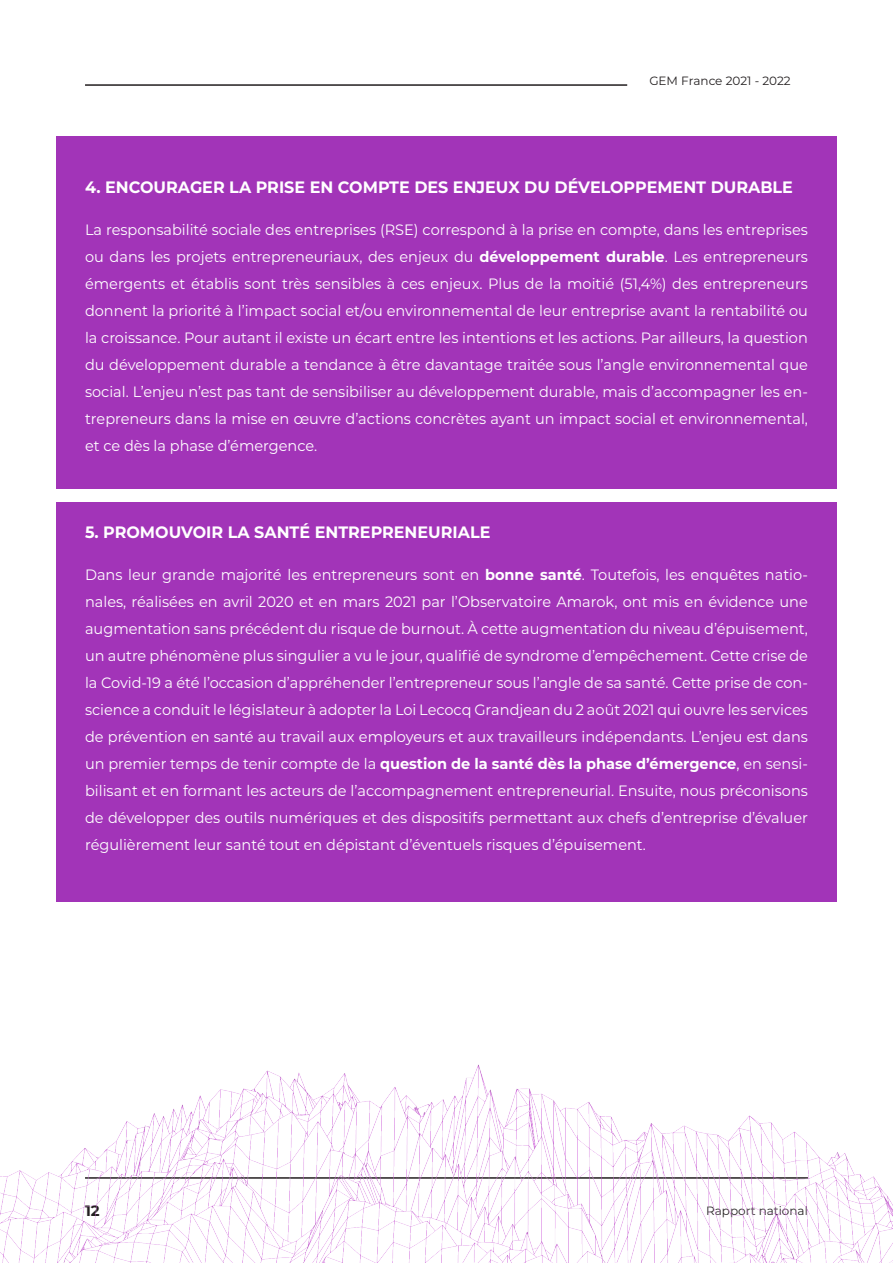
<style>
.page{position:relative;width:893px;height:1263px;background:#fff}
.page>*{position:absolute;margin:0;border:0;box-sizing:border-box;transform-origin:0 0}
.t1{font:700 16.5px "Montserrat";color:#fff}
.t2{font:15px/27px "Montserrat";color:#fff;text-align:justify}
.t3{font:700 15px "Montserrat";color:#231f20}
.t4{font:12px "Montserrat";color:#231f20}
.s1{font-weight:700}
</style>
<div class="page">
<hr style="left:85px;top:84px;width:542px;height:2px;background:#231f20">
<div style="left:56px;top:502px;width:781px;height:399px;background:#a234b8"></div>
<div style="left:56px;top:136px;width:781px;height:353px;background:#a234b8"></div>
<img style="left:0;top:1064px;width:893px;height:199px">
<p class="t4" style="left:649px;top:72px;width:143px">GEM France 2021 - 2022</p>
<h3 class="t1" style="left:85px;top:175px;width:709px">4. ENCOURAGER LA PRISE EN COMPTE DES ENJEUX DU DÉVELOPPEMENT DURABLE</h3>
<p class="t2" style="left:85px;top:215px;width:724px">La responsabilité sociale des entreprises (RSE) correspond à la prise en compte, dans les entreprises ou dans les projets entrepreneuriaux, des enjeux du <span class="s1">développement durable</span>. Les entrepreneurs émergents et établis sont très sensibles à ces enjeux. Plus de la moitié (51,4%) des entrepreneurs donnent la priorité à l’impact social et/ou environnemental de leur entreprise avant la rentabilité ou la croissance. Pour autant il existe un écart entre les intentions et les actions. Par ailleurs, la question du développement durable a tendance à être davantage traitée sous l’angle environnemental que social. L’enjeu n’est pas tant de sensibiliser au développement durable, mais d’accompagner les en&shy;trepreneurs dans la mise en œuvre d’actions concrètes ayant un impact social et environnemental, et ce dès la phase d’émergence.</p>
<h3 class="t1" style="left:85px;top:520px;width:407px">5. PROMOUVOIR LA SANTÉ ENTREPRENEURIALE</h3>
<p class="t2" style="left:85px;top:560px;width:724px">Dans leur grande majorité les entrepreneurs sont en <span class="s1">bonne santé</span>. Toutefois, les enquêtes natio&shy;nales, réalisées en avril 2020 et en mars 2021 par l’Observatoire Amarok, ont mis en évidence une augmentation sans précédent du risque de burnout. À cette augmentation du niveau d’épuisement, un autre phénomène plus singulier a vu le jour, qualifié de syndrome d’empêchement. Cette crise de la Covid-19 a été l’occasion d’appréhender l’entrepreneur sous l’angle de sa santé. Cette prise de con&shy;science a conduit le législateur à adopter la Loi Lecocq Grandjean du 2 août 2021 qui ouvre les services de prévention en santé au travail aux employeurs et aux travailleurs indépendants. L’enjeu est dans un premier temps de tenir compte de la <span class="s1">question de la santé dès la phase d’émergence</span>, en sensi&shy;bilisant et en formant les acteurs de l’accompagnement entrepreneurial. Ensuite, nous préconisons de développer des outils numériques et des dispositifs permettant aux chefs d’entreprise d’évaluer régulièrement leur santé tout en dépistant d’éventuels risques d’épuisement.</p>
<p class="t3" style="left:85px;top:1200px;width:16px">12</p>
<p class="t4" style="left:706px;top:1202px;width:103px">Rapport national</p>
</div>
